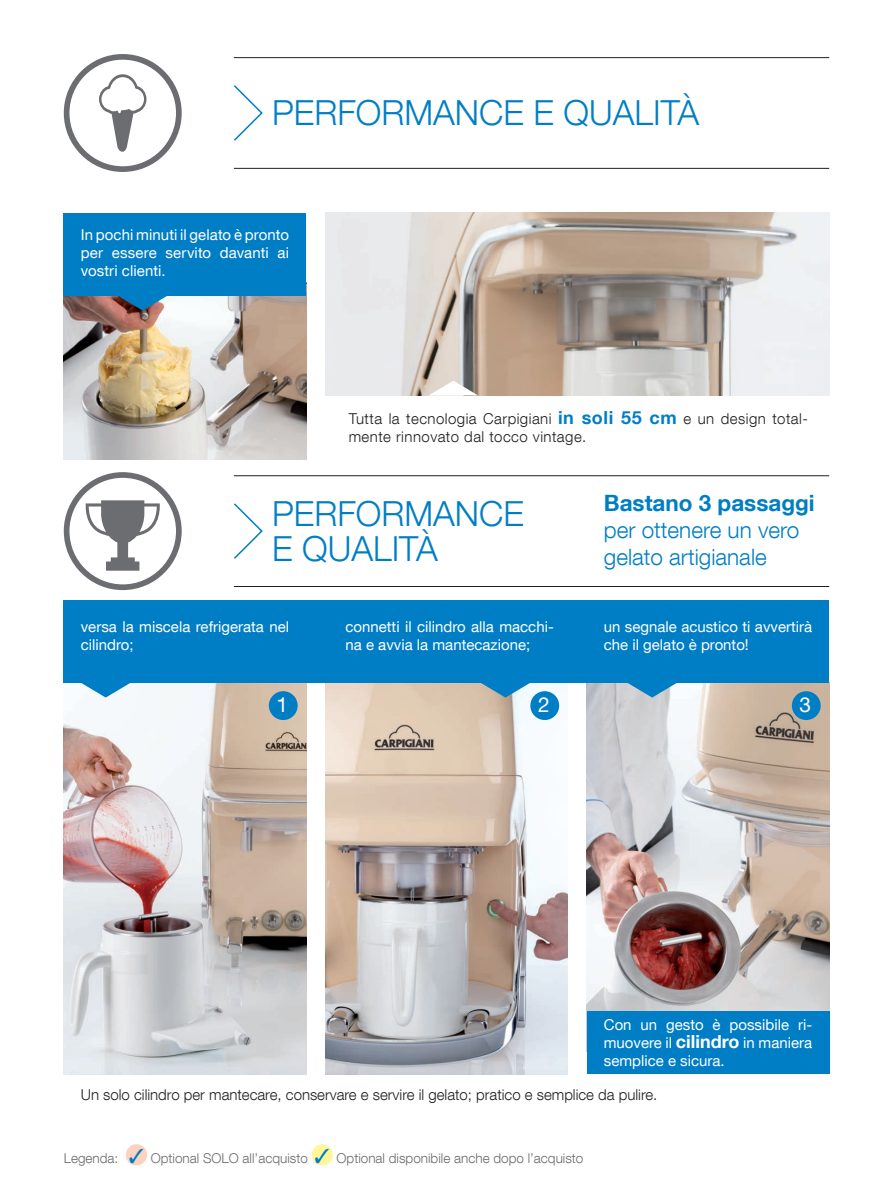
<style>
.page{position:relative;width:893px;height:1191px;background:#fff}
.page>*{position:absolute;margin:0;border:0;box-sizing:border-box;transform-origin:0 0}
.t1{font:300 34.5px/34.5px "Helvetica Neue LT Com";color:#007ec5}
.t2{font:300 22.5px/27px "Helvetica Neue LT Com";color:#007ec5}
.t3{font:700 22.5px "Helvetica Neue LT Com";color:#007ec5}
.t4{font:20.85px "Helvetica Neue LT Com";color:#fff}
.t5{font:15px/18px "Helvetica Neue LT Com";color:#fff}
.t6{font:300 15px/18px "Helvetica Neue LT Com";letter-spacing:.03em;color:#231f20}
.t7{font:300 15px "Helvetica Neue LT Com";color:#231f20}
.t8{font:300 13.5px "Helvetica Neue LT Com";color:#6c6d70}
.s1{font-weight:700;font-size:18px;color:#007ec5}
.s2{font-weight:700;font-size:18px}
.s3{color:#007ec5}
</style>
<div class="page">
<svg style="left:234px;top:503px;width:29px;height:56px"></svg>
<svg style="left:64px;top:472px;width:118px;height:118px"></svg>
<hr style="left:234px;top:586px;width:595px;height:1px;background:#231f20">
<hr style="left:234px;top:475px;width:595px;height:1px;background:#231f20">
<img style="left:64px;top:682px;width:242px;height:392px">
<div style="left:269px;top:691px;width:29px;height:29px;background:#007ec5;border-radius:50%"></div>
<img style="left:325px;top:682px;width:243px;height:392px">
<div style="left:530px;top:691px;width:29px;height:29px;background:#007ec5;border-radius:50%"></div>
<img style="left:587px;top:682px;width:242px;height:329px">
<div style="left:792px;top:691px;width:29px;height:29px;background:#007ec5;border-radius:50%"></div>
<div style="left:64px;top:600px;width:765px;height:82px;background:#007ec5"></div>
<svg style="left:627px;top:682px;width:50px;height:15px"></svg>
<svg style="left:480px;top:682px;width:50px;height:15px"></svg>
<svg style="left:81px;top:682px;width:50px;height:15px"></svg>
<div style="left:587px;top:1011px;width:242px;height:63px;background:#007ec5"></div>
<hr style="left:234px;top:57px;width:595px;height:1px;background:#231f20">
<hr style="left:234px;top:168px;width:595px;height:1px;background:#231f20">
<svg style="left:234px;top:85px;width:29px;height:56px"></svg>
<svg style="left:64px;top:54px;width:118px;height:118px"></svg>
<img style="left:325px;top:213px;width:504px;height:182px">
<img style="left:64px;top:296px;width:242px;height:163px">
<div style="left:64px;top:213px;width:242px;height:83px;background:#007ec5"></div>
<svg style="left:118px;top:296px;width:50px;height:14px"></svg>
<svg style="left:428px;top:381px;width:50px;height:14px"></svg>
<div style="left:126px;top:1144px;width:21px;height:21px;background:#fcd2c0;border-radius:50%"></div>
<div style="left:312px;top:1144px;width:21px;height:21px;background:#fff79a;border-radius:50%"></div>
<h1 class="t1" style="left:272px;top:95px;width:429px">PERFORMANCE E QUALITÀ</h1>
<p class="t5" style="left:81px;top:226px;width:210px;text-align:justify">In pochi minuti il gelato è pronto per essere servito davanti ai vostri clienti.</p>
<p class="t6" style="left:349px;top:409px;width:461px">Tutta la tecnologia Carpigiani <span class="s1">in soli 55 cm</span> e un design total&shy;mente rinnovato dal tocco vintage.</p>
<h1 class="t1" style="left:272px;top:496px;width:253px">PERFORMANCE<br>E QUALITÀ</h1>
<h2 class="t3" style="left:604px;top:488px;width:212px">Bastano 3 passaggi</h2>
<h2 class="t2" style="left:604px;top:516px;width:197px">per ottenere un vero gelato artigianale</h2>
<p class="t5" style="left:81px;top:617px;width:210px">versa la miscela refrigerata nel cilindro;</p>
<p class="t5" style="left:345px;top:617px;width:210px">connetti il cilindro alla macchi&shy;na e avvia la mantecazione;</p>
<p class="t5" style="left:604px;top:617px;width:210px">un segnale acustico ti avvertirà che il gelato è pronto!</p>
<h3 class="t4" style="left:276px;top:692px;width:13px">1</h3>
<h3 class="t4" style="left:538px;top:692px;width:13px">2</h3>
<h3 class="t4" style="left:799px;top:692px;width:13px">3</h3>
<p class="t5" style="left:604px;top:1015px;width:210px;text-align:justify">Con un gesto è possibile ri&shy;muovere il <span class="s2">cilindro</span> in maniera semplice e sicura.</p>
<p class="t7" style="left:81px;top:1085px;width:578px">Un solo cilindro per mantecare, conservare e servire il gelato; pratico e semplice da pulire.</p>
<p class="t8" style="left:64px;top:1149px;width:521px">Legenda: <span class="s3">✓</span> Optional SOLO all’acquisto <span class="s3">✓</span> Optional disponibile anche dopo l’acquisto</p>
</div>
